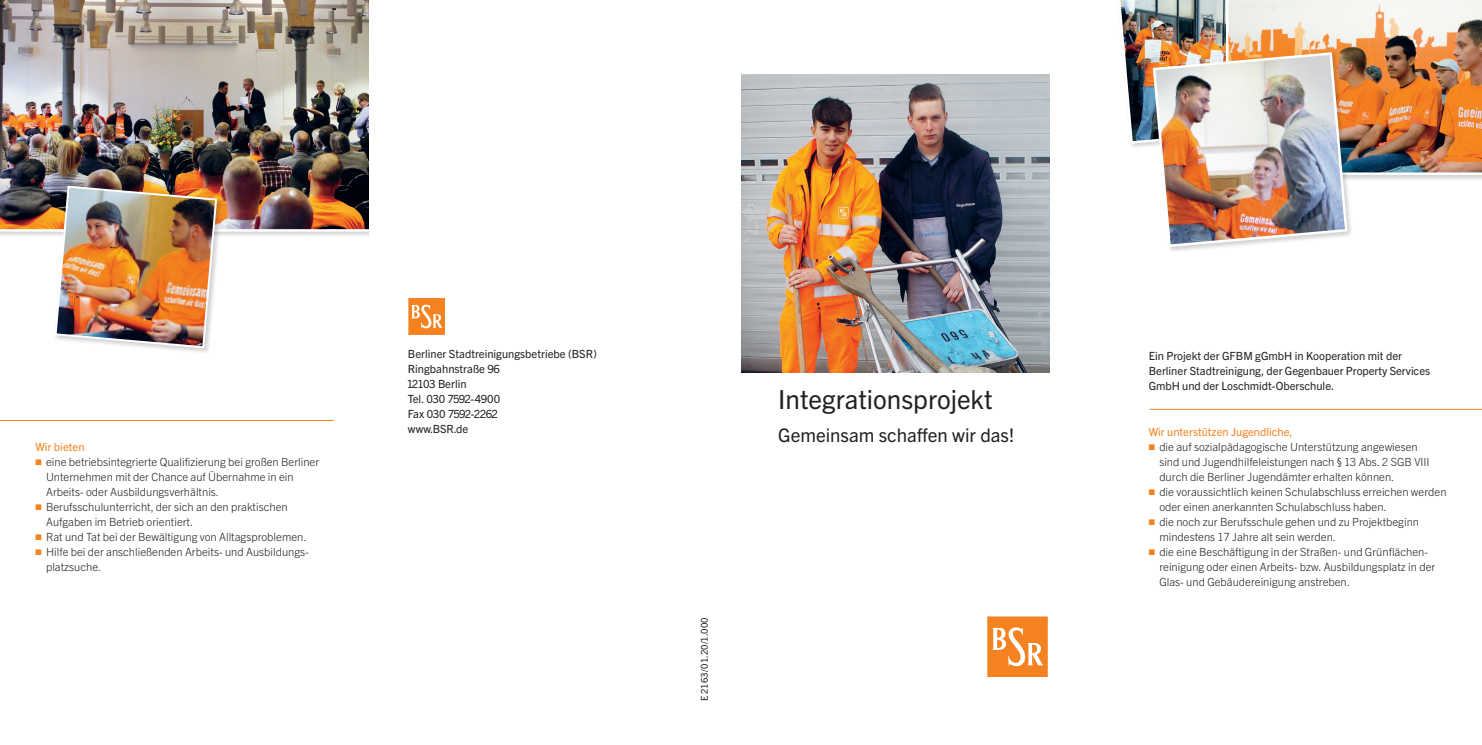
<style>
.page{position:relative;width:1482px;height:745px;background:#fff}
.page>*{position:absolute;margin:0;border:0;box-sizing:border-box;transform-origin:0 0}
.t1{font:26.25px "Trade Gothic Next LT Pro";color:#231f20}
.t2{font:18.75px "Trade Gothic Next LT Pro";color:#231f20}
.t3{font:300 11.25px/15px "Trade Gothic Next LT Pro";color:#231f20}
.t4{font:11.25px/15px "Trade Gothic Next LT Pro";color:#231f20}
.t5{font:11.25px "Trade Gothic Next LT Pro";color:#f58220}
.t6{font:9.38px "Trade Gothic Next LT Pro";color:#231f20}
.s1{color:#f58220}
</style>
<div class="page">
<img style="left:741px;top:74px;width:308px;height:298px">
<hr style="left:1149px;top:409px;width:332px;height:1px;background:#f58220">
<hr style="left:0;top:420px;width:333px;height:1px;background:#f58220">
<img style="left:0;top:0;width:369px;height:230px">
<div style="left:54px;top:184px;width:169px;height:170px;background:#231f20;opacity:.2"></div>
<img style="left:54px;top:184px;width:164px;height:165px">
<svg style="left:987px;top:616px;width:61px;height:61px;background:#f69949"></svg>
<svg style="left:408px;top:298px;width:37px;height:37px"></svg>
<img style="left:1348px;top:0;width:133px;height:173px">
<div style="left:1151px;top:51px;width:202px;height:202px;background:#231f20;opacity:.2"></div>
<img style="left:1120px;top:0;width:228px;height:248px">
<p class="t5" style="left:35px;top:438px;width:51px">Wir bieten</p>
<p class="t3" style="left:46px;top:453px;width:274px;text-indent:-11px"><span class="s1">■</span> eine betriebsintegrierte Qualifizierung bei großen Berliner<br>Unternehmen mit der Chance auf Übernahme in ein<br>Arbeits- oder Ausbildungsverhältnis.</p>
<p class="t3" style="left:46px;top:498px;width:243px;text-indent:-11px"><span class="s1">■</span> Berufsschulunterricht, der sich an den praktischen<br>Aufgaben im Betrieb orientiert.</p>
<p class="t3" style="left:35px;top:528px;width:272px"><span class="s1">■</span> Rat und Tat bei der Bewältigung von Alltagsproblemen.</p>
<p class="t3" style="left:46px;top:543px;width:263px;text-indent:-11px"><span class="s1">■</span> Hilfe bei der anschließenden Arbeits- und Ausbildungs&shy;platzsuche.</p>
<p class="t4" style="left:407px;top:346px;width:191px">Berliner Stadtreinigungsbetriebe (BSR)<br>Ringbahnstraße 96<br>12103 Berlin<br>Tel. 030 7592-4900<br>Fax 030 7592-2262<br>www.BSR.de</p>
<p class="t6" style="left:697px;top:700px;width:85px;rotate:-90deg">E 2163/01.20/1.000</p>
<h1 class="t1" style="left:778px;top:381px;width:216px">Integrationsprojekt</h1>
<h2 class="t2" style="left:778px;top:421px;width:237px">Gemeinsam schaffen wir das!</h2>
<p class="t4" style="left:1148px;top:348px;width:283px">Ein Projekt der GFBM gGmbH in Kooperation mit der<br>Berliner Stadtreinigung, der Gegenbauer Property Services<br>GmbH und der Loschmidt-Oberschule.</p>
<p class="t5" style="left:1148px;top:423px;width:146px">Wir unterstützen Jugendliche,</p>
<p class="t3" style="left:1159px;top:438px;width:272px;text-indent:-11px"><span class="s1">■</span> die auf sozialpädagogische Unterstützung angewiesen sind und Jugendhilfeleistungen nach § 13 Abs. 2 SGB VIII durch die Berliner Jugendämter erhalten können.</p>
<p class="t3" style="left:1159px;top:483px;width:289px;text-indent:-11px"><span class="s1">■</span> die voraussichtlich keinen Schulabschluss erreichen werden oder einen anerkannten Schulabschluss haben.</p>
<p class="t3" style="left:1159px;top:513px;width:261px;text-indent:-11px"><span class="s1">■</span> die noch zur Berufsschule gehen und zu Projektbeginn mindestens 17 Jahre alt sein werden.</p>
<p class="t3" style="left:1159px;top:543px;width:277px;text-indent:-11px"><span class="s1">■</span> die eine Beschäftigung in der Straßen- und Grünflächen&shy;reinigung oder einen Arbeits- bzw. Ausbildungsplatz in der<br>Glas- und Gebäudereinigung anstreben.</p>
</div>
